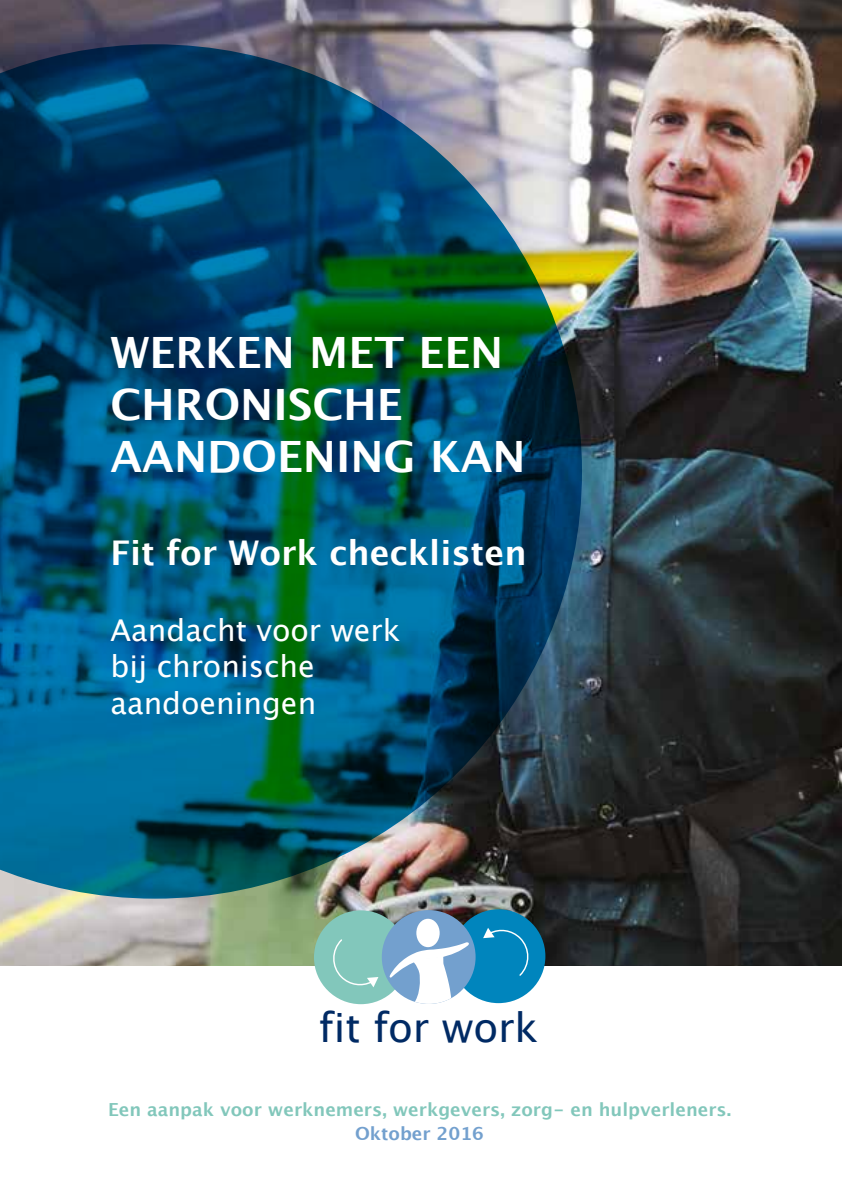
<style>
.page{position:relative;width:842px;height:1191px;background:#fff}
.page>*{position:absolute;margin:0;border:0;box-sizing:border-box;transform-origin:0 0}
.t1{font:700 43.2px/51.8px "Lucida Grande";color:#fff}
.t2{font:40.4px "Lucida Grande";color:#002a64}
.t3{font:700 34px "Lucida Grande";color:#fff}
.t4{font:30px/36px "Lucida Grande";color:#fff}
.t5{font:700 18px "Lucida Grande";color:#82c7bb}
.t6{font:700 18px "Lucida Grande";color:#73a0ce}
</style>
<div class="page">
<img style="left:0;top:0;width:842px;height:965px">
<div style="left:314px;top:910px;width:94px;height:94px;background:#82c7bb;border-radius:50%"></div>
<div style="left:452px;top:909px;width:93px;height:94px;background:#0085bd;border-radius:50%"></div>
<div style="left:382px;top:910px;width:94px;height:94px;background:#73a0ce;border-radius:50%"></div>
<svg style="left:333px;top:939px;width:45px;height:48px"></svg>
<svg style="left:483px;top:928px;width:46px;height:48px"></svg>
<div style="left:416px;top:918px;width:24px;height:29px;background:#fff;border-radius:50%"></div>
<svg style="left:389px;top:941px;width:81px;height:63px"></svg>
<img style="left:0;top:44px;width:582px;height:854px">
<h1 class="t1" style="left:111px;top:327px;width:417px">WERKEN MET EEN<br>CHRONISCHE<br>AANDOENING KAN</h1>
<h3 class="t3" style="left:111px;top:525px;width:418px">Fit for Work checklisten</h3>
<h3 class="t4" style="left:111px;top:613px;width:291px">Aandacht voor werk bij chronische aandoeningen</h3>
<h2 class="t2" style="left:319px;top:1004px;width:221px">fit for work</h2>
<p class="t5" style="left:108px;top:1095px;width:625px">Een aanpak voor werknemers, werkgevers, zorg- en hulpverleners.</p>
<p class="t6" style="left:355px;top:1119px;width:131px">Oktober 2016</p>
</div>
